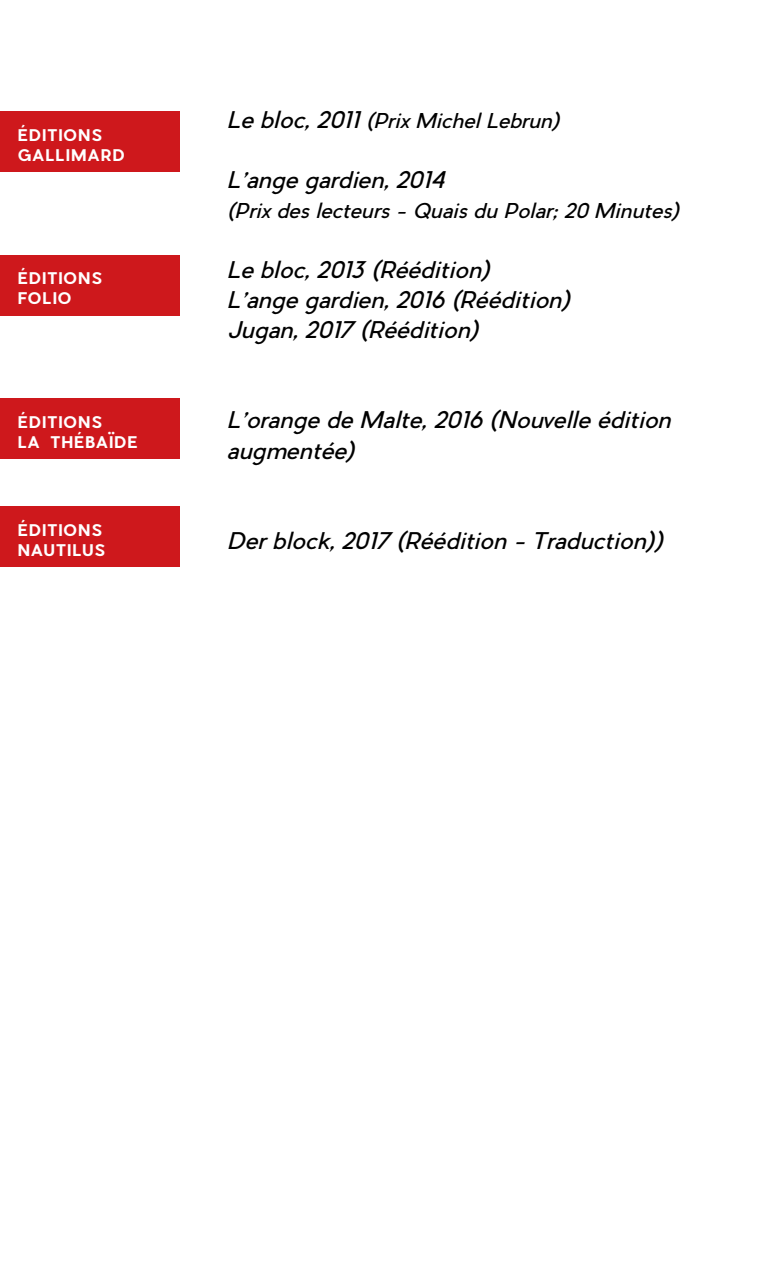
<style>
.page{position:relative;width:780px;height:1276px;background:#fff}
.page>*{position:absolute;margin:0;border:0;box-sizing:border-box;transform-origin:0 0}
.t1{font:italic 22.5px/30px "Pier Sans";color:#000}
.t2{font:italic 20px "Pier Sans";color:#000}
.t3{font:700 15.75px/20px "Pier Sans";letter-spacing:.075em;color:#fff}
.s1{font-size:22.5px}
</style>
<div class="page">
<div style="left:0;top:255px;width:179px;height:60px;background:#ce181c"></div>
<div style="left:0;top:399px;width:179px;height:60px;background:#ce181c"></div>
<div style="left:0;top:507px;width:179px;height:60px;background:#ce181c"></div>
<div style="left:0;top:112px;width:179px;height:60px;background:#ce181c"></div>
<p class="t3" style="left:18px;top:125px;width:108px">ÉDITIONS<br>GALLIMARD</p>
<p class="t3" style="left:18px;top:268px;width:86px">ÉDITIONS<br>FOLIO</p>
<p class="t3" style="left:18px;top:412px;width:121px">ÉDITIONS<br>LA THÉBAÏDE</p>
<p class="t3" style="left:18px;top:520px;width:89px">ÉDITIONS<br>NAUTILUS</p>
<p class="t2" style="left:227px;top:108px;width:334px"><span class="s1">Le bloc, 2011</span> (Prix Michel Lebrun)</p>
<p class="t1" style="left:227px;top:165px;width:218px">L’ange gardien, 2014</p>
<p class="t2" style="left:227px;top:198px;width:454px">(Prix des lecteurs - Quais du Polar; 20 Minutes)</p>
<p class="t1" style="left:227px;top:255px;width:345px">Le bloc, 2013 (Réédition)<br>L’ange gardien, 2016 (Réédition)<br>Jugan, 2017 (Réédition)</p>
<p class="t1" style="left:227px;top:405px;width:445px">L’orange de Malte, 2016 (Nouvelle édition augmentée)</p>
<p class="t1" style="left:227px;top:525px;width:438px">Der block, 2017 (Réédition - Traduction))</p>
</div>
